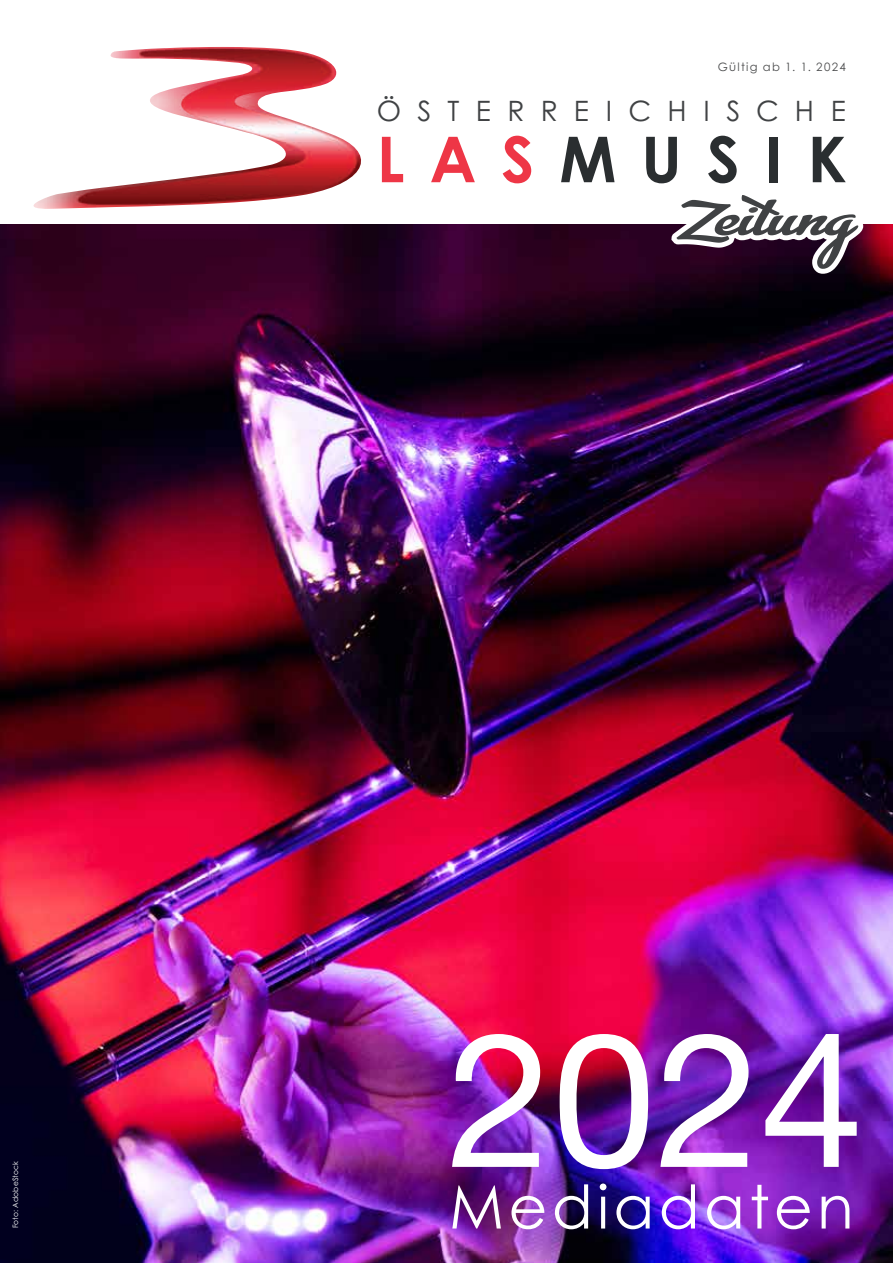
<style>
.page{position:relative;width:893px;height:1263px;background:#fff}
.page>*{position:absolute;margin:0;border:0;box-sizing:border-box;transform-origin:0 0}
.t1{font:187.35px "Helvetica Neue";color:#fff}
.t2{font:60px "Century Gothic Std";letter-spacing:.07em;color:#fff}
.t3{font:28.05px "Century Gothic Std";letter-spacing:.58em;color:#404244}
.t4{font:11.55px "Century Gothic Std";letter-spacing:.115em;color:#4b4c4d}
.t5{font:7.5px "Century Gothic Std";letter-spacing:.025em;color:#fff}
</style>
<div class="page">
<img style="left:0;top:224px;width:893px;height:1039px">
<img style="left:33px;top:47px;width:328px;height:162px">
<svg style="left:382px;top:137px;width:21px;height:45px"></svg>
<svg style="left:431px;top:137px;width:44px;height:45px"></svg>
<svg style="left:503px;top:136px;width:28px;height:47px"></svg>
<svg style="left:561px;top:137px;width:53px;height:45px"></svg>
<svg style="left:646px;top:136px;width:221px;height:143px"></svg>
<p class="t4" style="left:718px;top:60px;width:130px">Gültig ab 1. 1. 2024</p>
<h3 class="t3" style="left:377px;top:93px;width:470px">ÖSTERREICHISCHE</h3>
<p class="t5" style="left:11px;top:1228px;width:69px;rotate:-90deg">Foto: AdobeStock</p>
<h1 class="t1" style="left:448px;top:988px;width:418px">2024</h1>
<h2 class="t2" style="left:449px;top:1170px;width:406px">Mediadaten</h2>
</div>
